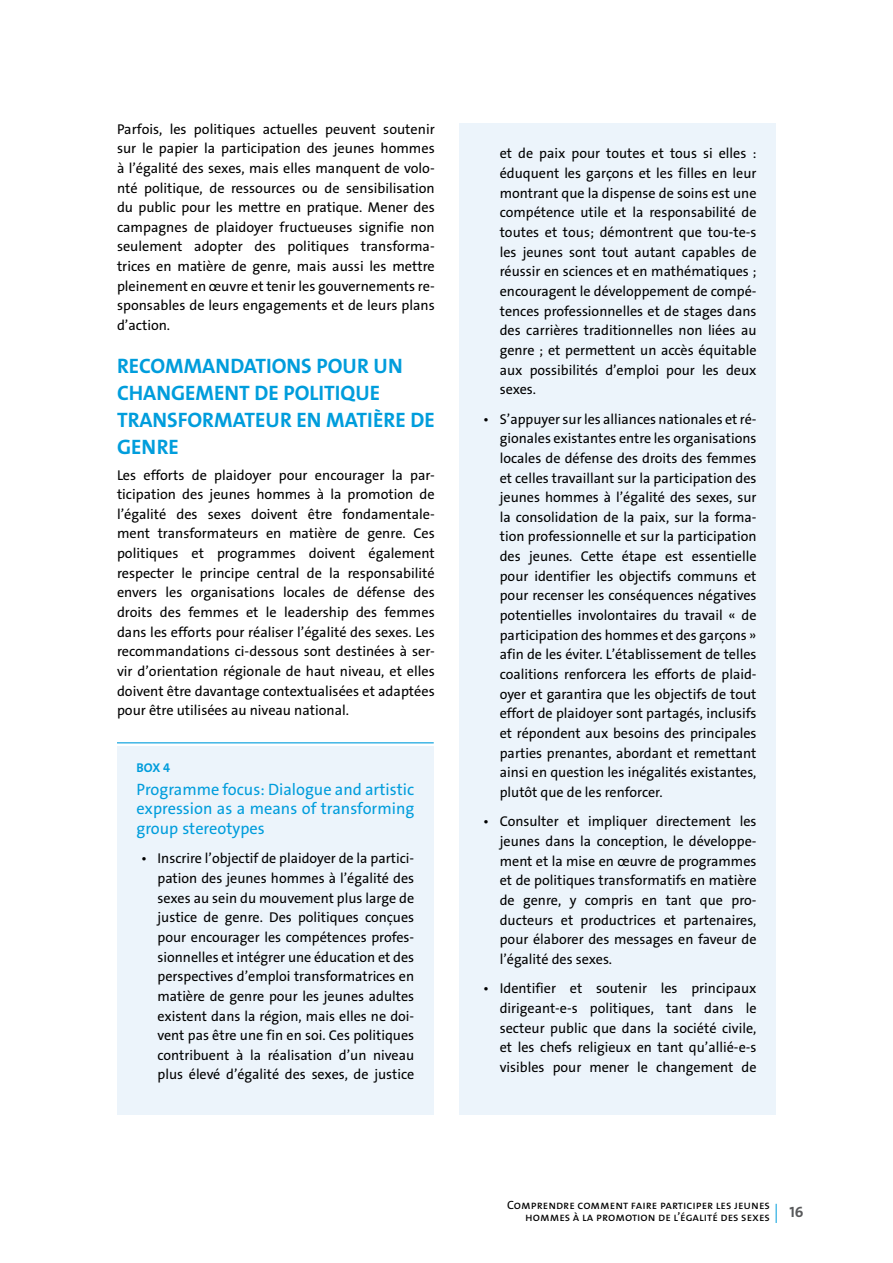
<style>
.page{position:relative;width:893px;height:1263px;background:#fff}
.page>*{position:absolute;margin:0;border:0;box-sizing:border-box;transform-origin:0 0}
.t1{font:700 21px/27px "The Sans Arabic";color:#009ddc}
.t2{font:16.5px/19.6px "The Sans";color:#009ddc;text-align:justify}
.t3{font:15px "The Sans Bold Caps";color:#58595b}
.t4{font:14.25px/19.6px "The Sans Arabic";color:#000;text-align:justify}
.t5{font:12.75px "The Sans Bold Caps";color:#009ddc}
.t6{font:12px/12px "The Sans Caps";color:#000;text-align:right}
</style>
<div class="page">
<svg style="left:776px;top:1204px;width:1px;height:19px"></svg>
<div style="left:117px;top:746px;width:317px;height:368px;background:#ecf4fb"></div>
<hr style="left:117px;top:742px;width:317px;height:1px;background:#009ddc">
<div style="left:459px;top:123px;width:317px;height:991px;background:#ecf4fb"></div>
<p class="t4" style="left:117px;top:119px;width:319px">Parfois, les politiques actuelles peuvent soutenir sur le papier la participation des jeunes hommes à l’égalité des sexes, mais elles manquent de volo&shy;nté politique, de ressources ou de sensibilisation du public pour les mettre en pratique. Mener des campagnes de plaidoyer fructueuses signifie non seulement adopter des politiques transforma&shy;trices en matière de genre, mais aussi les mettre pleinement en œuvre et tenir les gouvernements re&shy;sponsables de leurs engagements et de leurs plans d’action.</p>
<h1 class="t1" style="left:117px;top:352px;width:319px">RECOMMANDATIONS POUR UN<br>CHANGEMENT DE POLITIQUE<br>TRANSFORMATEUR EN MATIÈRE DE<br>GENRE</h1>
<p class="t4" style="left:117px;top:465px;width:319px">Les efforts de plaidoyer pour encourager la par&shy;ticipation des jeunes hommes à la promotion de l’égalité des sexes doivent être fondamentale&shy;ment transformateurs en matière de genre. Ces politiques et programmes doivent également respecter le principe central de la responsabilité envers les organisations locales de défense des droits des femmes et le leadership des femmes dans les efforts pour réaliser l’égalité des sexes. Les recommandations ci-dessous sont destinées à ser&shy;vir d’orientation régionale de haut niveau, et elles doivent être davantage contextualisées et adaptées pour être utilisées au niveau national.</p>
<p class="t5" style="left:137px;top:757px;width:35px">BOX 4</p>
<p class="t2" style="left:137px;top:779px;width:279px">Programme focus: Dialogue and artistic expression as a means of transforming group stereotypes</p>
<p class="t4" style="left:158px;top:849px;width:258px;text-indent:-16px">• Inscrire l’objectif de plaidoyer de la partici&shy;pation des jeunes hommes à l’égalité des sexes au sein du mouvement plus large de justice de genre. Des politiques conçues pour encourager les compétences profes&shy;sionnelles et intégrer une éducation et des perspectives d’emploi transformatrices en matière de genre pour les jeunes adultes existent dans la région, mais elles ne doi&shy;vent pas être une fin en soi. Ces politiques contribuent à la réalisation d’un niveau plus élevé d’égalité des sexes, de justice</p>
<p class="t4" style="left:500px;top:144px;width:258px">et de paix pour toutes et tous si elles : éduquent les garçons et les filles en leur montrant que la dispense de soins est une compétence utile et la responsabilité de toutes et tous; démontrent que tou-te-s les jeunes sont tout autant capables de réussir en sciences et en mathématiques ; encouragent le développement de compé&shy;tences professionnelles et de stages dans des carrières traditionnelles non liées au genre ; et permettent un accès équitable aux possibilités d’emploi pour les deux sexes.</p>
<p class="t4" style="left:500px;top:409px;width:258px;text-indent:-17px">• S’appuyer sur les alliances nationales et ré&shy;gionales existantes entre les organisations locales de défense des droits des femmes et celles travaillant sur la participation des jeunes hommes à l’égalité des sexes, sur la consolidation de la paix, sur la forma&shy;tion professionnelle et sur la participation des jeunes. Cette étape est essentielle pour identifier les objectifs communs et pour recenser les conséquences négatives potentielles involontaires du travail « de participation des hommes et des garçons » afin de les éviter. L’établissement de telles coalitions renforcera les efforts de plaid&shy;oyer et garantira que les objectifs de tout effort de plaidoyer sont partagés, inclusifs et répondent aux besoins des principales parties prenantes, abordant et remettant ainsi en question les inégalités existantes, plutôt que de les renforcer.</p>
<p class="t4" style="left:500px;top:812px;width:258px;text-indent:-17px">• Consulter et impliquer directement les jeunes dans la conception, le développe&shy;ment et la mise en œuvre de programmes et de politiques transformatifs en matière de genre, y compris en tant que pro&shy;ducteurs et productrices et partenaires, pour élaborer des messages en faveur de l’égalité des sexes.</p>
<p class="t4" style="left:500px;top:979px;width:258px;text-indent:-17px">• Identifier et soutenir les principaux dirigeant-e-s politiques, tant dans le secteur public que dans la société civile, et les chefs religieux en tant qu’allié-e-s visibles pour mener le changement de</p>
<p class="t6" style="left:507px;top:1199px;width:264px">Comprendre comment faire participer les jeunes hommes à la promotion de l’égalité des sexes</p>
<p class="t3" style="left:789px;top:1199px;width:16px">16</p>
</div>
